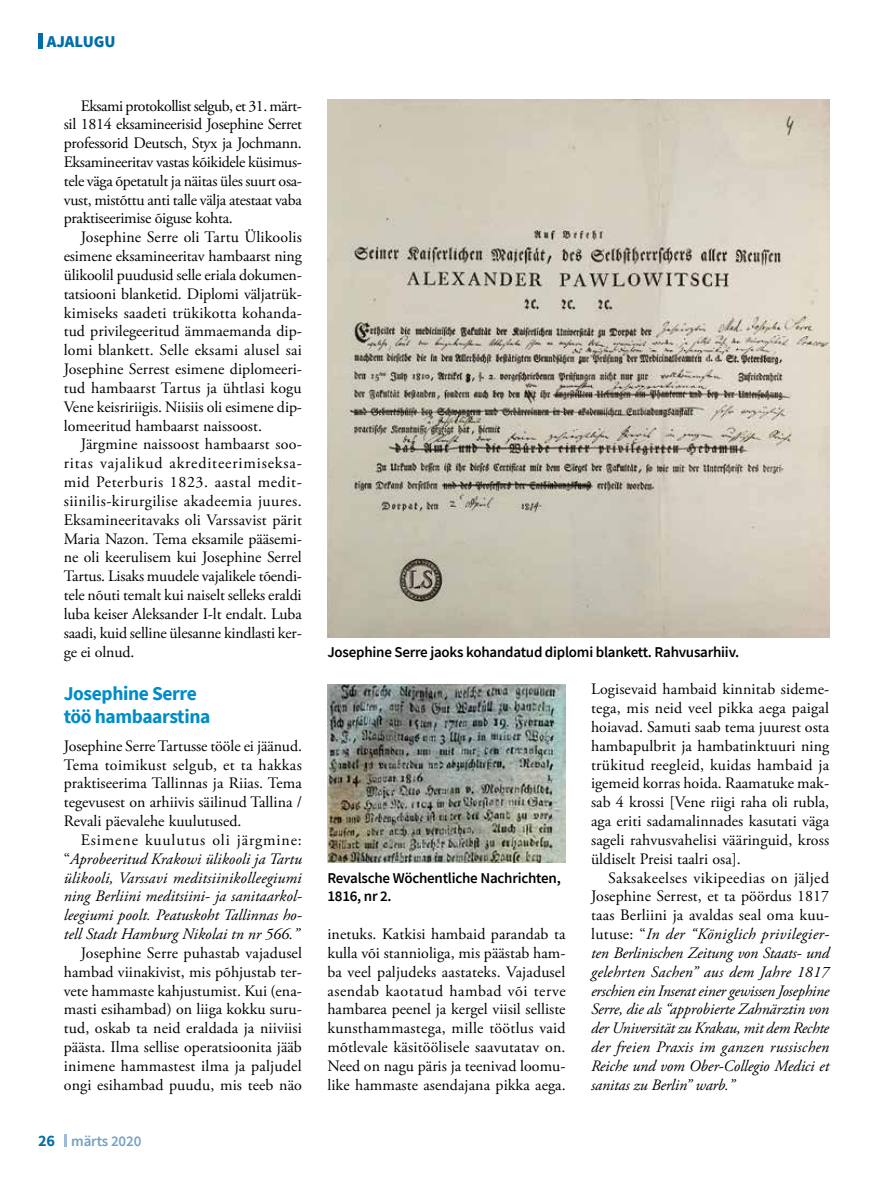
<style>
.page{position:relative;width:893px;height:1191px;background:#fff}
.page>*{position:absolute;margin:0;border:0;box-sizing:border-box;transform-origin:0 0}
.t1{font:700 19.5px/22.5px "Source Sans Pro";letter-spacing:-.02em;color:#008dc7}
.t2{font:900 16.5px "Source Sans Pro";color:#006ea7}
.t3{font:15.9px/18.8px "Adobe Garamond Pro";color:#000;text-align:justify}
.t4{font:italic 15.9px/18.8px "Adobe Garamond Pro";letter-spacing:-.005em;color:#000;text-align:justify}
.t5{font:600 15px/18.9px "Source Sans Pro";letter-spacing:-.015em;color:#000}
.t6{font:600 15px "Source Sans Pro";letter-spacing:-.01em;color:#72a1c5}
.s1{font-style:normal}
.s2{font-weight:700;font-size:16.2px;color:#006ea7}
</style>
<div class="page">
<div style="left:38px;top:33px;width:5px;height:16px;background:#006ea7"></div>
<svg style="left:64px;top:1134px;width:3px;height:12px"></svg>
<img style="left:327px;top:99px;width:502px;height:539px">
<img style="left:327px;top:684px;width:239px;height:178px">
<p class="t2" style="left:47px;top:30px;width:70px">AJALUGU</p>
<p class="t3" style="left:64px;top:97px;width:240px;text-indent:17px">Eksami protokollist selgub, et 31. märt&shy;sil 1814 eksamineerisid Josephine Serret professorid Deutsch, Styx ja Jochmann.<br>Eksamineeritav vastas kõikidele küsimus&shy;tele väga õpetatult ja näitas üles suurt osa&shy;vust, mistõttu anti talle välja atestaat vaba praktiseerimise õiguse kohta.</p>
<p class="t3" style="left:64px;top:228px;width:240px;text-indent:17px">Josephine Serre oli Tartu Ülikoolis esimene eksamineeritav hambaarst ning ülikoolil puudusid selle eriala dokumen&shy;tatsiooni blanketid. Diplomi väljatrük&shy;kimiseks saadeti trükikotta kohanda&shy;tud privilegeeritud ämmaemanda dip&shy;lomi blankett. Selle eksami alusel sai Josephine Serrest esimene diplomeeri&shy;tud hambaarst Tartus ja ühtlasi kogu Vene keisririigis. Niisiis oli esimene dip&shy;lomeeritud hambaarst naissoost.</p>
<p class="t3" style="left:64px;top:435px;width:240px;text-indent:17px">Järgmine naissoost hambaarst soo&shy;ritas vajalikud akrediteerimiseksa&shy;mid Peterburis 1823. aastal medit&shy;siinilis-kirurgilise akadeemia juures.<br>Eksamineeritavaks oli Varssavist pärit Maria Nazon. Tema eksamile pääsemi&shy;ne oli keerulisem kui Josephine Serrel Tartus. Lisaks muudele vajalikele tõendi&shy;tele nõuti temalt kui naiselt selleks eraldi luba keiser Aleksander I-lt endalt. Luba saadi, kuid selline ülesanne kindlasti ker&shy;ge ei olnud.</p>
<p class="t1" style="left:64px;top:682px;width:148px">Josephine Serre töö hambaarstina</p>
<p class="t3" style="left:64px;top:737px;width:240px">Josephine Serre Tartusse tööle ei jäänud.<br>Tema toimikust selgub, et ta hakkas praktiseerima Tallinnas ja Riias. Tema tegevusest on arhiivis säilinud Tallina / Revali päevalehe kuulutused.</p>
<p class="t4" style="left:64px;top:831px;width:240px;text-indent:17px"><span class="s1">Esimene kuulutus oli järgmine: “</span>Aprobeeritud Krakowi ülikooli ja Tartu ülikooli, Varssavi meditsiinikolleegiumi ning Berliini meditsiini- ja sanitaarkol&shy;leegiumi poolt. Peatuskoht Tallinnas ho&shy;tell Stadt Hamburg Nikolai tn nr 566.”</p>
<p class="t3" style="left:64px;top:944px;width:240px;text-indent:17px">Josephine Serre puhastab vajadusel hambad viinakivist, mis põhjustab ter&shy;vete hammaste kahjustumist. Kui (ena&shy;masti esihambad) on liiga kokku suru&shy;tud, oskab ta neid eraldada ja niiviisi päästa. Ilma sellise operatsioonita jääb inimene hammastest ilma ja paljudel ongi esihambad puudu, mis teeb näo</p>
<p class="t6" style="left:38px;top:1131px;width:105px"><span class="s2">26</span> märts 2020</p>
<p class="t5" style="left:327px;top:642px;width:413px">Josephine Serre jaoks kohandatud diplomi blankett. Rahvusarhiiv.</p>
<p class="t5" style="left:327px;top:868px;width:235px">Revalsche Wöchentliche Nachrichten,<br>1816, nr 2.</p>
<p class="t3" style="left:327px;top:925px;width:240px">inetuks. Katkisi hambaid parandab ta kulla või stannioliga, mis päästab ham&shy;ba veel paljudeks aastateks. Vajadusel asendab kaotatud hambad või terve hambarea peenel ja kergel viisil selliste kunsthammastega, mille töötlus vaid mõtlevale käsitöölisele saavutatav on.<br>Need on nagu päris ja teenivad loomu&shy;like hammaste asendajana pikka aega.</p>
<p class="t3" style="left:591px;top:680px;width:240px">Logisevaid hambaid kinnitab sideme&shy;tega, mis neid veel pikka aega paigal hoiavad. Samuti saab tema juurest osta hambapulbrit ja hambatinktuuri ning trükitud reegleid, kuidas hambaid ja igemeid korras hoida. Raamatuke mak&shy;sab 4 krossi [Vene riigi raha oli rubla, aga eriti sadamalinnades kasutati väga sageli rahvusvahelisi vääringuid, kross üldiselt Preisi taalri osa].</p>
<p class="t4" style="left:591px;top:868px;width:240px;text-indent:17px"><span class="s1">Saksakeelses vikipeedias on jäljed Josephine Serrest, et ta pöördus 1817 taas Berliini ja avaldas seal oma kuu&shy;lutuse: “</span>In der “Königlich privilegier&shy;ten Berlinischen Zeitung von Staats- und gelehrten Sachen” aus dem Jahre 1817 erschien ein Inserat einer gewissen Josephine Serre, die als “approbierte Zahnärztin von der Universität zu Krakau, mit dem Rechte der freien Praxis im ganzen russischen Reiche und vom Ober-Collegio Medici et sanitas zu Berlin” warb.”</p>
</div>
